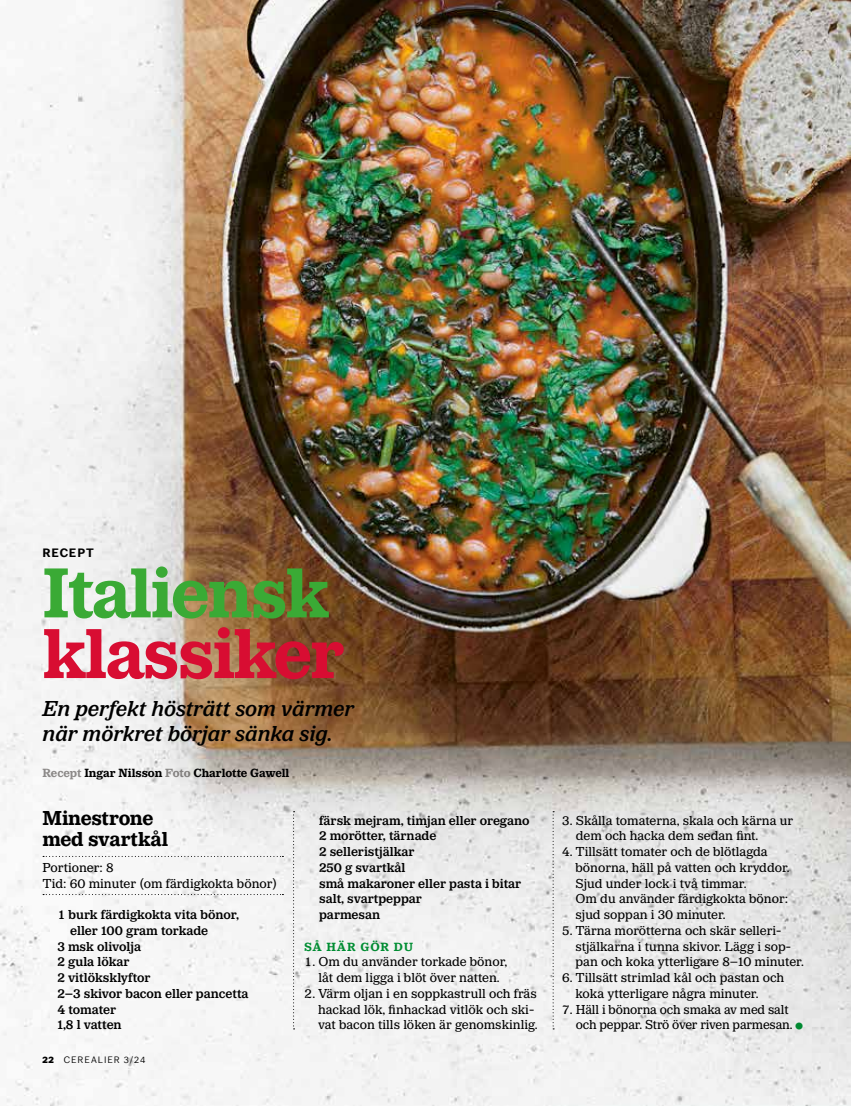
<style>
.page{position:relative;width:851px;height:1106px;background:#fff}
.page>*{position:absolute;margin:0;border:0;box-sizing:border-box;transform-origin:0 0}
.t1{font:700 73.35px "LM Serif";letter-spacing:-.025em;color:#3aaa35}
.t2{font:700 73.35px "LM Serif";letter-spacing:-.025em;color:#d80d32}
.t3{font:italic 500 22.5px/25.5px "LM Serif";color:#000}
.t4{font:700 21px/21px "LM Serif";letter-spacing:-.01em;color:#000}
.t5{font:13.5px/15.8px "LM Serif";color:#000}
.t6{font:500 13.5px/15.8px "LM Serif";color:#000}
.t7{font:700 12.75px "LM Sans 201902";letter-spacing:.075em;color:#000}
.t8{font:700 12.3px "LM Serif";color:#000}
.t9{font:700 12.3px "LM Serif";letter-spacing:.07em;color:#009636}
.t10{font:300 9.75px "LM Sans 201902";letter-spacing:.105em;color:#000}
.s1{color:#928f8e}
.s2{font-weight:900}
</style>
<div class="page">
<img style="left:0;top:0;width:850px;height:1106px">
<svg style="left:43px;top:856px;width:240px;height:1px"></svg>
<svg style="left:43px;top:894px;width:240px;height:1px"></svg>
<svg style="left:293px;top:811px;width:1px;height:218px"></svg>
<svg style="left:552px;top:811px;width:2px;height:218px"></svg>
<svg style="left:795px;top:1022px;width:7px;height:7px"></svg>
<p class="t7" style="left:43px;top:545px;width:53px">RECEPT</p>
<h1 class="t1" style="left:43px;top:551px;width:288px">Italiensk</h1>
<h1 class="t2" style="left:43px;top:612px;width:303px">klassiker</h1>
<h2 class="t3" style="left:43px;top:695px;width:313px">En perfekt hösträtt som värmer när mörkret börjar sänka sig.</h2>
<p class="t8" style="left:43px;top:766px;width:248px"><span class="s1">Recept</span> Ingar Nilsson <span class="s1">Foto</span> Charlotte Gawell</p>
<h3 class="t4" style="left:43px;top:807px;width:127px">Minestrone med svartkål</h3>
<p class="t5" style="left:43px;top:859px;width:236px">Portioner: 8<br>Tid: 60 minuter (om färdigkokta bönor)</p>
<p class="t6" style="left:57px;top:906px;width:183px">1 burk färdigkokta vita bönor,</p>
<p class="t6" style="left:70px;top:922px;width:139px">eller 100 gram torkade</p>
<p class="t6" style="left:57px;top:938px;width:85px">3 msk olivolja</p>
<p class="t6" style="left:57px;top:954px;width:74px">2 gula lökar</p>
<p class="t6" style="left:57px;top:969px;width:95px">2 vitlöksklyftor</p>
<p class="t6" style="left:57px;top:985px;width:193px">2–3 skivor bacon eller pancetta</p>
<p class="t6" style="left:57px;top:1001px;width:60px">4 tomater</p>
<p class="t6" style="left:57px;top:1017px;width:66px">1,8 l vatten</p>
<p class="t10" style="left:43px;top:1054px;width:104px"><span class="s2">22</span> CEREALIER 3/24</p>
<p class="t6" style="left:319px;top:812px;width:212px">färsk mejram, timjan eller oregano<br>2 morötter, tärnade<br>2 selleristjälkar<br>250 g svartkål<br>små makaroner eller pasta i bitar salt, svartpeppar<br>parmesan</p>
<p class="t9" style="left:304px;top:939px;width:110px">SÅ HÄR GÖR DU</p>
<p class="t5" style="left:304px;top:954px;width:204px;text-align:center">1. Om du använder torkade bönor, låt dem ligga i blöt över natten.</p>
<p class="t5" style="left:318px;top:985px;width:221px;text-indent:-14px">2. Värm oljan i en soppkastrull och fräs hackad lök, finhackad vitlök och ski&shy;vat bacon tills löken är genomskinlig.</p>
<p class="t5" style="left:575px;top:812px;width:219px;text-indent:-14px">3. Skålla tomaterna, skala och kärna ur dem och hacka dem sedan fint.</p>
<p class="t5" style="left:575px;top:843px;width:215px;text-indent:-14px">4. Tillsätt tomater och de blötlagda bönorna, häll på vatten och kryddor.<br>Sjud under lock i två timmar.<br>Om du använder färdigkokta bönor: sjud soppan i 30 minuter.</p>
<p class="t5" style="left:575px;top:922px;width:230px;text-indent:-14px">5. Tärna morötterna och skär selleri&shy;stjälkarna i tunna skivor. Lägg i sop&shy;pan och koka ytterligare 8–10 minuter.</p>
<p class="t5" style="left:575px;top:969px;width:210px;text-indent:-14px">6. Tillsätt strimlad kål och pastan och koka ytterligare några minuter.</p>
<p class="t5" style="left:561px;top:1001px;width:232px;text-align:right">7. Häll i bönorna och smaka av med salt och peppar. Strö över riven parmesan.</p>
</div>
